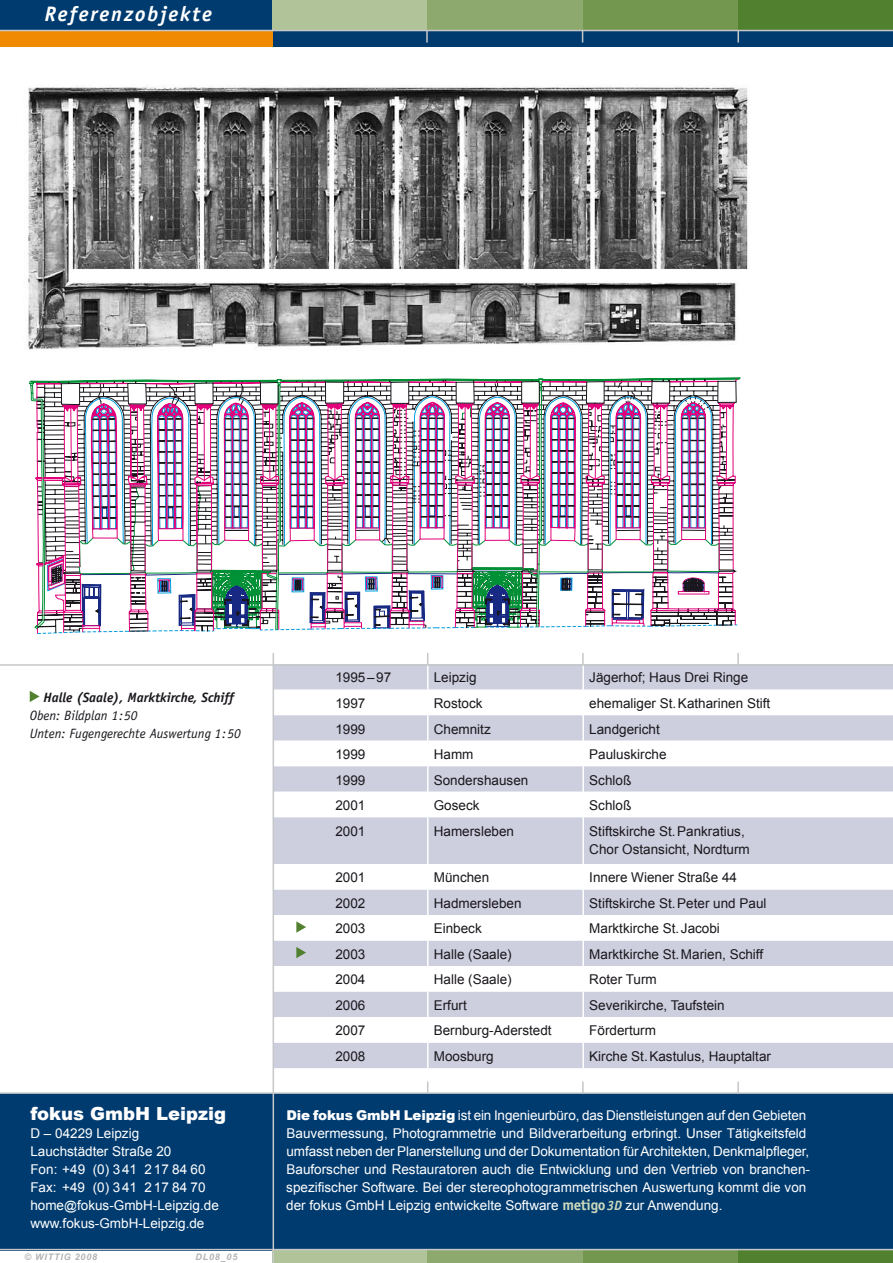
<style>
.page{position:relative;width:893px;height:1263px;background:#fff}
.page>*{position:absolute;margin:0;border:0;box-sizing:border-box;transform-origin:0 0}
.t1{font:italic 700 21px "Officina Sans";letter-spacing:.09em;color:#fff}
.t2{font:900 18px "Arial";color:#fff}
.t3{font:13.5px/18px "Arial";color:#fff}
.t4{font:13.5px/18px "Arial";color:#1a171c}
.t5{font:italic 13.5px/18px "Officina Sans";color:#1a171c}
.t6{font:italic 700 13.5px "Officina Sans";color:#1a171c}
.t7{font:italic 700 9px "Arial";letter-spacing:.09em;color:#b1b3b4}
.s1{font-size:12.75px}
.s2{font-weight:900}
.s3{font-family:"Officina Sans";font-weight:700;font-size:15px;color:#cad7bb}
.s4{font-family:"Officina Sans";font-weight:700;font-style:italic;color:#cad7bb}
</style>
<div class="page">
<div style="left:0;top:0;width:893px;height:47px;background:#003b6f"></div>
<div style="left:0;top:1093px;width:893px;height:157px;background:#003b6f"></div>
<div style="left:0;top:30px;width:273px;height:17px;background:#f08a00"></div>
<div style="left:273px;top:0;width:154px;height:30px;background:#b0c399"></div>
<div style="left:427px;top:0;width:156px;height:30px;background:#8da96e"></div>
<div style="left:583px;top:0;width:155px;height:30px;background:#749750"></div>
<div style="left:738px;top:0;width:155px;height:30px;background:#51812e"></div>
<hr style="left:0;top:1092px;width:893px;height:2px;background:#c6c7c9">
<div style="left:274px;top:666px;width:619px;height:402px;background:#cdcede"></div>
<svg style="left:274px;top:690px;width:619px;height:352px;fill:#cdcede"></svg>
<hr style="left:427px;top:690px;width:2px;height:25px;background:#fff">
<hr style="left:582px;top:690px;width:2px;height:25px;background:#fff">
<hr style="left:427px;top:715px;width:2px;height:26px;background:#fff">
<hr style="left:582px;top:715px;width:2px;height:26px;background:#fff">
<hr style="left:427px;top:741px;width:2px;height:25px;background:#fff">
<hr style="left:582px;top:741px;width:2px;height:25px;background:#fff">
<hr style="left:427px;top:792px;width:2px;height:25px;background:#fff">
<hr style="left:582px;top:792px;width:2px;height:25px;background:#fff">
<hr style="left:427px;top:817px;width:2px;height:47px;background:#fff">
<hr style="left:582px;top:817px;width:2px;height:47px;background:#fff">
<hr style="left:427px;top:864px;width:2px;height:25px;background:#fff">
<hr style="left:582px;top:864px;width:2px;height:25px;background:#fff">
<hr style="left:427px;top:889px;width:2px;height:26px;background:#fff">
<hr style="left:582px;top:889px;width:2px;height:26px;background:#fff">
<hr style="left:427px;top:915px;width:2px;height:25px;background:#fff">
<hr style="left:582px;top:915px;width:2px;height:25px;background:#fff">
<hr style="left:427px;top:940px;width:2px;height:26px;background:#fff">
<hr style="left:582px;top:940px;width:2px;height:26px;background:#fff">
<hr style="left:427px;top:966px;width:2px;height:25px;background:#fff">
<hr style="left:582px;top:966px;width:2px;height:25px;background:#fff">
<hr style="left:427px;top:991px;width:2px;height:26px;background:#fff">
<hr style="left:582px;top:991px;width:2px;height:26px;background:#fff">
<hr style="left:427px;top:1017px;width:2px;height:25px;background:#fff">
<hr style="left:582px;top:1017px;width:2px;height:25px;background:#fff">
<hr style="left:427px;top:1042px;width:2px;height:26px;background:#fff">
<hr style="left:582px;top:1042px;width:2px;height:26px;background:#fff">
<hr style="left:427px;top:766px;width:2px;height:26px;background:#fff">
<hr style="left:582px;top:766px;width:2px;height:26px;background:#fff">
<svg style="left:296px;top:921px;width:10px;height:12px"></svg>
<svg style="left:296px;top:947px;width:10px;height:11px"></svg>
<div style="left:273px;top:1249px;width:155px;height:14px;background:#b0c399"></div>
<div style="left:428px;top:1249px;width:155px;height:14px;background:#8da96e"></div>
<div style="left:583px;top:1249px;width:155px;height:14px;background:#749750"></div>
<div style="left:738px;top:1249px;width:155px;height:14px;background:#51812e"></div>
<hr style="left:0;top:1249px;width:893px;height:1px;background:#c6c7c9">
<hr style="left:273px;top:653px;width:1px;height:610px;background:#c6c7c9">
<hr style="left:0;top:30px;width:893px;height:1px;background:#c6c7c9">
<svg style="left:737px;top:31px;width:2px;height:12px"></svg>
<svg style="left:582px;top:31px;width:1px;height:12px"></svg>
<svg style="left:426px;top:31px;width:2px;height:12px"></svg>
<hr style="left:0;top:664px;width:893px;height:2px;background:#c6c7c9">
<svg style="left:737px;top:653px;width:2px;height:11px"></svg>
<svg style="left:737px;top:1081px;width:2px;height:11px"></svg>
<svg style="left:582px;top:1081px;width:2px;height:11px"></svg>
<svg style="left:30px;top:691px;width:10px;height:11px"></svg>
<img style="left:28px;top:85px;width:722px;height:265px">
<svg style="left:247px;top:228px;width:342px;height:122px"></svg>
<svg style="left:224px;top:653px;width:496px;height:57px"></svg>
<svg style="left:311px;top:305px;width:425px;height:324px"></svg>
<svg style="left:289px;top:375px;width:448px;height:6px"></svg>
<svg style="left:36px;top:627px;width:409px;height:7px"></svg>
<svg style="left:31px;top:381px;width:20px;height:246px"></svg>
<svg style="left:509px;top:381px;width:229px;height:245px"></svg>
<img style="left:51px;top:381px;width:458px;height:246px">
<img style="left:61px;top:382px;width:542px;height:191px">
<h1 class="t1" style="left:45px;top:2px;width:169px">Referenzobjekte</h1>
<p class="t6" style="left:44px;top:689px;width:192px">Halle (Saale), Marktkirche, Schiff</p>
<p class="t5" style="left:30px;top:706px;width:213px">Oben: Bildplan 1: 50<br>Unten: Fugengerechte Auswertung 1: 50</p>
<h2 class="t2" style="left:30px;top:1104px;width:197px">fokus GmbH Leipzig</h2>
<p class="t3" style="left:30px;top:1125px;width:190px">D – 04229 Leipzig<br>Lauchstädter Straße 20<br>Fon: +49 (0) 341 217 84 60<br>Fax: +49 (0) 341 217 84 70 home<span class="s1">@</span>fokus-GmbH-Leipzig.de www.fokus-GmbH-Leipzig.de</p>
<p class="t7" style="left:24px;top:1251px;width:74px">© WITTIG 2008</p>
<p class="t7" style="left:196px;top:1251px;width:43px">DL08_05</p>
<p class="t4" style="left:335px;top:669px;width:57px">1995–97</p>
<p class="t4" style="left:434px;top:669px;width:44px">Leipzig</p>
<p class="t4" style="left:589px;top:669px;width:161px">Jägerhof; Haus Drei Ringe</p>
<p class="t4" style="left:335px;top:694px;width:32px">1997</p>
<p class="t4" style="left:434px;top:694px;width:50px">Rostock</p>
<p class="t4" style="left:589px;top:694px;width:183px">ehemaliger St.Katharinen Stift</p>
<p class="t4" style="left:335px;top:720px;width:32px">1999</p>
<p class="t4" style="left:434px;top:720px;width:59px">Chemnitz</p>
<p class="t4" style="left:589px;top:720px;width:72px">Landgericht</p>
<p class="t4" style="left:335px;top:745px;width:32px">1999</p>
<p class="t4" style="left:434px;top:745px;width:41px">Hamm</p>
<p class="t4" style="left:589px;top:745px;width:79px">Pauluskirche</p>
<p class="t4" style="left:335px;top:771px;width:32px">1999</p>
<p class="t4" style="left:434px;top:771px;width:96px">Sondershausen</p>
<p class="t4" style="left:589px;top:771px;width:44px">Schloß</p>
<p class="t4" style="left:335px;top:796px;width:32px">2001</p>
<p class="t4" style="left:434px;top:796px;width:47px">Goseck</p>
<p class="t4" style="left:589px;top:796px;width:44px">Schloß</p>
<p class="t4" style="left:335px;top:822px;width:32px">2001</p>
<p class="t4" style="left:434px;top:822px;width:82px">Hamersleben</p>
<p class="t4" style="left:589px;top:822px;width:162px">Stiftskirche St.Pankratius,<br>Chor Ostansicht, Nordturm</p>
<p class="t4" style="left:335px;top:869px;width:32px">2001</p>
<p class="t4" style="left:434px;top:869px;width:57px">München</p>
<p class="t4" style="left:589px;top:869px;width:149px">Innere Wiener Straße 44</p>
<p class="t4" style="left:335px;top:894px;width:32px">2002</p>
<p class="t4" style="left:434px;top:894px;width:89px">Hadmersleben</p>
<p class="t4" style="left:589px;top:894px;width:179px">Stiftskirche St.Peter und Paul</p>
<p class="t4" style="left:335px;top:920px;width:32px">2003</p>
<p class="t4" style="left:434px;top:920px;width:50px">Einbeck</p>
<p class="t4" style="left:589px;top:920px;width:132px">Marktkirche St.Jacobi</p>
<p class="t4" style="left:335px;top:945px;width:32px">2003</p>
<p class="t4" style="left:434px;top:945px;width:80px">Halle (Saale)</p>
<p class="t4" style="left:589px;top:945px;width:175px">Marktkirche St.Marien, Schiff</p>
<p class="t4" style="left:335px;top:971px;width:32px">2004</p>
<p class="t4" style="left:434px;top:971px;width:80px">Halle (Saale)</p>
<p class="t4" style="left:589px;top:971px;width:69px">Roter Turm</p>
<p class="t4" style="left:335px;top:996px;width:32px">2006</p>
<p class="t4" style="left:434px;top:996px;width:35px">Erfurt</p>
<p class="t4" style="left:589px;top:996px;width:137px">Severikirche, Taufstein</p>
<p class="t4" style="left:335px;top:1022px;width:32px">2007</p>
<p class="t4" style="left:434px;top:1022px;width:119px">Bernburg-Aderstedt</p>
<p class="t4" style="left:589px;top:1022px;width:68px">Förderturm</p>
<p class="t4" style="left:335px;top:1047px;width:32px">2008</p>
<p class="t4" style="left:434px;top:1047px;width:62px">Moosburg</p>
<p class="t4" style="left:589px;top:1047px;width:183px">Kirche St.Kastulus, Hauptaltar</p>
<p class="t3" style="left:286px;top:1106px;width:525px"><span class="s2">Die fokus GmbH Leipzig</span> ist ein Ingenieurbüro, das Dienstleistungen auf den Gebieten Bauvermessung, Photogrammetrie und Bildverarbeitung erbringt. Unser Tätigkeitsfeld umfasst neben der Planerstellung und der Dokumentation für Architekten, Denkmalpfleger, Bauforscher und Restauratoren auch die Entwicklung und den Vertrieb von branchen&shy;spezifischer Software. Bei der stereophotogrammetrischen Auswertung kommt die von der fokus GmbH Leipzig entwickelte Software <span class="s3">metigo</span><span class="s4">3D</span> zur Anwendung.</p>
</div>
